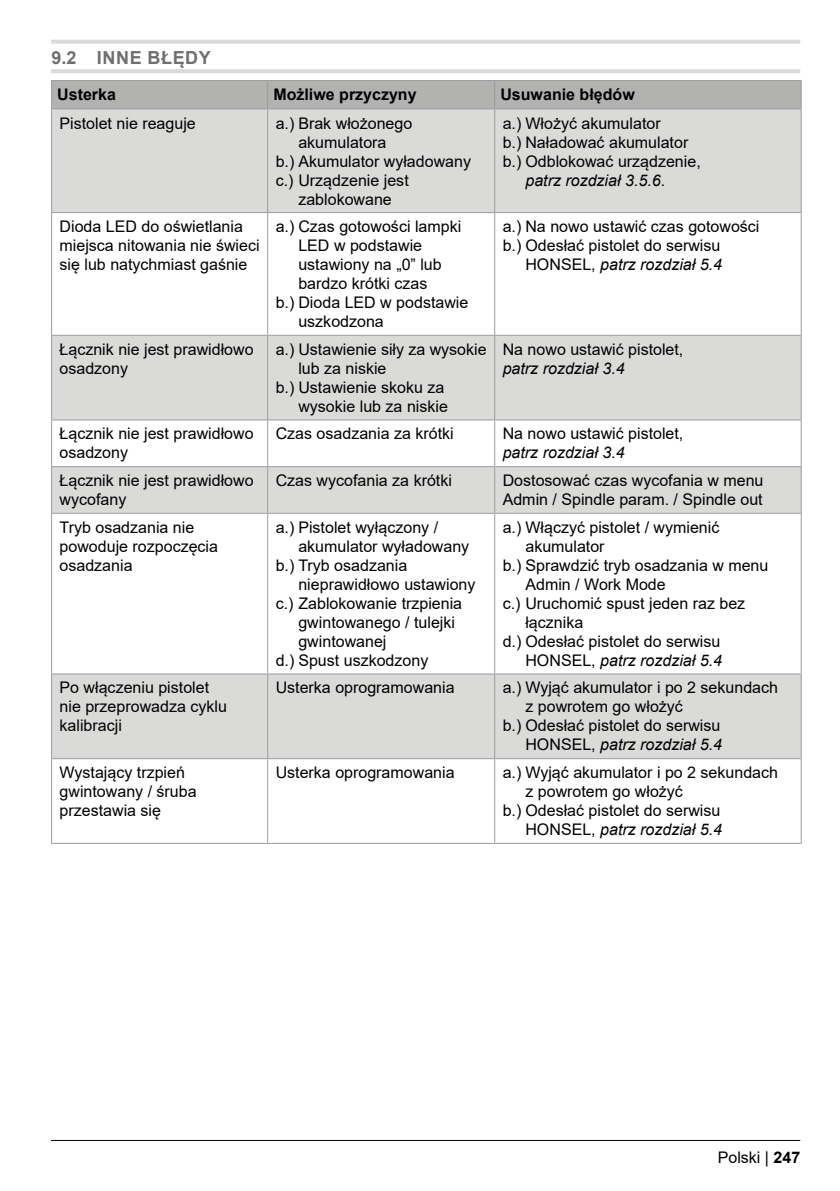
<style>
.page{position:relative;width:840px;height:1191px;background:#fff}
.page>*{position:absolute;margin:0;border:0;box-sizing:border-box;transform-origin:0 0}
.t1{font:700 18px "Arial";letter-spacing:.035em;color:#6f6f6e}
.t2{font:16px/19px "Arial";color:#000}
.t3{font:italic 16px "Arial";color:#000}
.t4{font:700 16px "Arial";color:#000}
.s1{font-style:normal}
.s2{font-weight:700}
</style>
<div class="page">
<hr style="left:51px;top:1140px;width:748px;height:1px;background:#000">
<hr style="left:51px;top:40px;width:748px;height:4px;background:#dadad9">
<hr style="left:51px;top:69px;width:748px;height:4px;background:#dadad9">
<div style="left:52px;top:109px;width:748px;height:103px;background:#dadad9"></div>
<svg style="left:52px;top:213px;width:748px;height:206px"></svg>
<svg style="left:52px;top:420px;width:748px;height:423px"></svg>
<hr style="left:51px;top:80px;width:216px;height:1px;background:#9d9c9c">
<hr style="left:267px;top:80px;width:227px;height:1px;background:#9d9c9c">
<hr style="left:494px;top:80px;width:307px;height:1px;background:#9d9c9c">
<div style="left:51px;top:81px;width:750px;height:27px;background:#b2b2b1"></div>
<hr style="left:51px;top:108px;width:216px;height:1px;background:#9d9c9c">
<hr style="left:267px;top:108px;width:227px;height:1px;background:#9d9c9c">
<hr style="left:494px;top:108px;width:307px;height:1px;background:#9d9c9c">
<hr style="left:267px;top:109px;width:1px;height:103px;background:#9d9c9c">
<hr style="left:494px;top:109px;width:1px;height:103px;background:#9d9c9c">
<hr style="left:51px;top:109px;width:1px;height:103px;background:#9d9c9c">
<hr style="left:800px;top:109px;width:1px;height:103px;background:#9d9c9c">
<hr style="left:51px;top:212px;width:216px;height:1px;background:#9d9c9c">
<hr style="left:51px;top:213px;width:1px;height:122px;background:#9d9c9c">
<hr style="left:800px;top:213px;width:1px;height:122px;background:#9d9c9c">
<hr style="left:51px;top:336px;width:1px;height:83px;background:#9d9c9c">
<hr style="left:800px;top:336px;width:1px;height:83px;background:#9d9c9c">
<hr style="left:51px;top:420px;width:1px;height:46px;background:#9d9c9c">
<hr style="left:800px;top:420px;width:1px;height:46px;background:#9d9c9c">
<hr style="left:51px;top:467px;width:1px;height:46px;background:#9d9c9c">
<hr style="left:800px;top:467px;width:1px;height:46px;background:#9d9c9c">
<hr style="left:51px;top:514px;width:1px;height:159px;background:#9d9c9c">
<hr style="left:800px;top:514px;width:1px;height:159px;background:#9d9c9c">
<hr style="left:51px;top:674px;width:1px;height:84px;background:#9d9c9c">
<hr style="left:800px;top:674px;width:1px;height:84px;background:#9d9c9c">
<hr style="left:51px;top:759px;width:1px;height:84px;background:#9d9c9c">
<hr style="left:800px;top:759px;width:1px;height:84px;background:#9d9c9c">
<hr style="left:267px;top:212px;width:227px;height:1px;background:#9d9c9c">
<hr style="left:267px;top:213px;width:1px;height:122px;background:#9d9c9c">
<hr style="left:494px;top:212px;width:307px;height:1px;background:#9d9c9c">
<hr style="left:494px;top:213px;width:1px;height:122px;background:#9d9c9c">
<hr style="left:51px;top:335px;width:216px;height:1px;background:#9d9c9c">
<hr style="left:267px;top:335px;width:227px;height:1px;background:#9d9c9c">
<hr style="left:267px;top:336px;width:1px;height:83px;background:#9d9c9c">
<hr style="left:494px;top:335px;width:307px;height:1px;background:#9d9c9c">
<hr style="left:494px;top:336px;width:1px;height:83px;background:#9d9c9c">
<hr style="left:51px;top:419px;width:216px;height:1px;background:#9d9c9c">
<hr style="left:267px;top:419px;width:227px;height:1px;background:#9d9c9c">
<hr style="left:267px;top:420px;width:1px;height:46px;background:#9d9c9c">
<hr style="left:494px;top:419px;width:307px;height:1px;background:#9d9c9c">
<hr style="left:494px;top:420px;width:1px;height:46px;background:#9d9c9c">
<hr style="left:51px;top:466px;width:216px;height:1px;background:#9d9c9c">
<hr style="left:267px;top:466px;width:227px;height:1px;background:#9d9c9c">
<hr style="left:267px;top:467px;width:1px;height:46px;background:#9d9c9c">
<hr style="left:494px;top:466px;width:307px;height:1px;background:#9d9c9c">
<hr style="left:494px;top:467px;width:1px;height:46px;background:#9d9c9c">
<hr style="left:51px;top:513px;width:216px;height:1px;background:#9d9c9c">
<hr style="left:267px;top:513px;width:227px;height:1px;background:#9d9c9c">
<hr style="left:267px;top:514px;width:1px;height:159px;background:#9d9c9c">
<hr style="left:494px;top:513px;width:307px;height:1px;background:#9d9c9c">
<hr style="left:494px;top:514px;width:1px;height:159px;background:#9d9c9c">
<hr style="left:51px;top:673px;width:216px;height:1px;background:#9d9c9c">
<hr style="left:267px;top:673px;width:227px;height:1px;background:#9d9c9c">
<hr style="left:267px;top:674px;width:1px;height:84px;background:#9d9c9c">
<hr style="left:494px;top:673px;width:307px;height:1px;background:#9d9c9c">
<hr style="left:494px;top:674px;width:1px;height:84px;background:#9d9c9c">
<hr style="left:51px;top:758px;width:216px;height:1px;background:#9d9c9c">
<hr style="left:51px;top:843px;width:216px;height:1px;background:#9d9c9c">
<hr style="left:267px;top:758px;width:227px;height:1px;background:#9d9c9c">
<hr style="left:267px;top:759px;width:1px;height:84px;background:#9d9c9c">
<hr style="left:267px;top:843px;width:227px;height:1px;background:#9d9c9c">
<hr style="left:494px;top:758px;width:307px;height:1px;background:#9d9c9c">
<hr style="left:494px;top:759px;width:1px;height:84px;background:#9d9c9c">
<hr style="left:494px;top:843px;width:307px;height:1px;background:#9d9c9c">
<p class="t1" style="left:51px;top:45px;width:161px">9.2 INNE BŁĘDY</p>
<p class="t4" style="left:57px;top:84px;width:60px">Usterka</p>
<p class="t4" style="left:273px;top:84px;width:145px">Możliwe przyczyny</p>
<p class="t4" style="left:500px;top:84px;width:136px">Usuwanie błędów</p>
<p class="t2" style="left:60px;top:113px;width:138px">Pistolet nie reaguje</p>
<p class="t2" style="left:275px;top:113px;width:138px">a.) Brak włożonego</p>
<p class="t2" style="left:298px;top:132px;width:90px">akumulatora</p>
<p class="t2" style="left:275px;top:151px;width:197px">b.) Akumulator wyładowany</p>
<p class="t2" style="left:275px;top:170px;width:134px">c.) Urządzenie jest</p>
<p class="t2" style="left:298px;top:189px;width:95px">zablokowane</p>
<p class="t2" style="left:502px;top:113px;width:159px">a.) Włożyć akumulator</p>
<p class="t2" style="left:502px;top:132px;width:187px">b.) Naładować akumulator</p>
<p class="t2" style="left:502px;top:151px;width:199px">b.) Odblokować urządzenie,</p>
<p class="t3" style="left:525px;top:170px;width:141px">patrz rozdział 3.5.6<span class="s1">.</span></p>
<p class="t2" style="left:60px;top:217px;width:201px">Dioda LED do oświetlania miejsca nitowania nie świeci się lub natychmiast gaśnie</p>
<p class="t2" style="left:275px;top:217px;width:187px">a.) Czas gotowości lampki</p>
<p class="t2" style="left:298px;top:236px;width:125px">LED w podstawie</p>
<p class="t2" style="left:298px;top:255px;width:145px">ustawiony na „0” lub</p>
<p class="t2" style="left:298px;top:274px;width:130px">bardzo krótki czas</p>
<p class="t2" style="left:275px;top:293px;width:194px">b.) Dioda LED w podstawie</p>
<p class="t2" style="left:298px;top:312px;width:87px">uszkodzona</p>
<p class="t2" style="left:60px;top:340px;width:195px">Łącznik nie jest prawidłowo osadzony</p>
<p class="t2" style="left:275px;top:340px;width:212px">a.) Ustawienie siły za wysokie</p>
<p class="t2" style="left:298px;top:358px;width:90px">lub za niskie</p>
<p class="t2" style="left:275px;top:377px;width:170px">b.) Ustawienie skoku za</p>
<p class="t2" style="left:298px;top:396px;width:151px">wysokie lub za niskie</p>
<p class="t2" style="left:502px;top:217px;width:258px">a.) Na nowo ustawić czas gotowości</p>
<p class="t2" style="left:502px;top:236px;width:219px">b.) Odesłać pistolet do serwisu</p>
<p class="t3" style="left:525px;top:254px;width:198px"><span class="s1">HONSEL,</span> patrz rozdział 5.4</p>
<p class="t2" style="left:502px;top:339px;width:182px">Na nowo ustawić pistolet,</p>
<p class="t3" style="left:502px;top:358px;width:123px">patrz rozdział 3.4</p>
<p class="t2" style="left:60px;top:424px;width:195px">Łącznik nie jest prawidłowo osadzony</p>
<p class="t2" style="left:275px;top:424px;width:179px">Czas osadzania za krótki</p>
<p class="t2" style="left:502px;top:424px;width:182px">Na nowo ustawić pistolet,</p>
<p class="t3" style="left:502px;top:442px;width:123px">patrz rozdział 3.4</p>
<p class="t2" style="left:60px;top:471px;width:195px">Łącznik nie jest prawidłowo wycofany</p>
<p class="t2" style="left:275px;top:471px;width:178px">Czas wycofania za krótki</p>
<p class="t2" style="left:502px;top:471px;width:262px">Dostosować czas wycofania w menu<br>Admin / Spindle param. / Spindle out</p>
<p class="t2" style="left:60px;top:517px;width:160px">Tryb osadzania nie powoduje rozpoczęcia osadzania</p>
<p class="t2" style="left:275px;top:517px;width:164px">a.) Pistolet wyłączony /</p>
<p class="t2" style="left:502px;top:517px;width:218px">a.) Włączyć pistolet / wymienić</p>
<p class="t2" style="left:525px;top:536px;width:81px">akumulator</p>
<p class="t2" style="left:502px;top:555px;width:267px">b.) Sprawdzić tryb osadzania w menu</p>
<p class="t2" style="left:525px;top:574px;width:142px">Admin / Work Mode</p>
<p class="t2" style="left:502px;top:593px;width:244px">c.) Uruchomić spust jeden raz bez</p>
<p class="t2" style="left:525px;top:612px;width:59px">łącznika</p>
<p class="t2" style="left:502px;top:631px;width:219px">d.) Odesłać pistolet do serwisu</p>
<p class="t3" style="left:525px;top:650px;width:198px"><span class="s1">HONSEL,</span> patrz rozdział 5.4</p>
<p class="t2" style="left:298px;top:536px;width:172px">akumulator wyładowany</p>
<p class="t2" style="left:275px;top:555px;width:133px">b.) Tryb osadzania</p>
<p class="t2" style="left:298px;top:574px;width:178px">nieprawidłowo ustawiony</p>
<p class="t2" style="left:275px;top:593px;width:188px">c.) Zablokowanie trzpienia</p>
<p class="t2" style="left:298px;top:612px;width:158px">gwintowanego / tulejki</p>
<p class="t2" style="left:298px;top:631px;width:90px">gwintowanej</p>
<p class="t2" style="left:275px;top:650px;width:154px">d.) Spust uszkodzony</p>
<p class="t2" style="left:60px;top:678px;width:169px">Po włączeniu pistolet nie przeprowadza cyklu kalibracji</p>
<p class="t2" style="left:275px;top:678px;width:180px">Usterka oprogramowania</p>
<p class="t2" style="left:502px;top:678px;width:277px">a.) Wyjąć akumulator i po 2 sekundach</p>
<p class="t2" style="left:525px;top:697px;width:159px">z powrotem go włożyć</p>
<p class="t2" style="left:502px;top:716px;width:219px">b.) Odesłać pistolet do serwisu</p>
<p class="t3" style="left:525px;top:734px;width:198px"><span class="s1">HONSEL,</span> patrz rozdział 5.4</p>
<p class="t2" style="left:60px;top:763px;width:138px">Wystający trzpień gwintowany / śruba przestawia się</p>
<p class="t2" style="left:275px;top:762px;width:180px">Usterka oprogramowania</p>
<p class="t2" style="left:502px;top:762px;width:277px">a.) Wyjąć akumulator i po 2 sekundach</p>
<p class="t2" style="left:525px;top:781px;width:159px">z powrotem go włożyć</p>
<p class="t2" style="left:502px;top:800px;width:219px">b.) Odesłać pistolet do serwisu</p>
<p class="t3" style="left:525px;top:819px;width:198px"><span class="s1">HONSEL,</span> patrz rozdział 5.4</p>
<p class="t2" style="left:717px;top:1147px;width:84px">Polski | <span class="s2">247</span></p>
</div>
